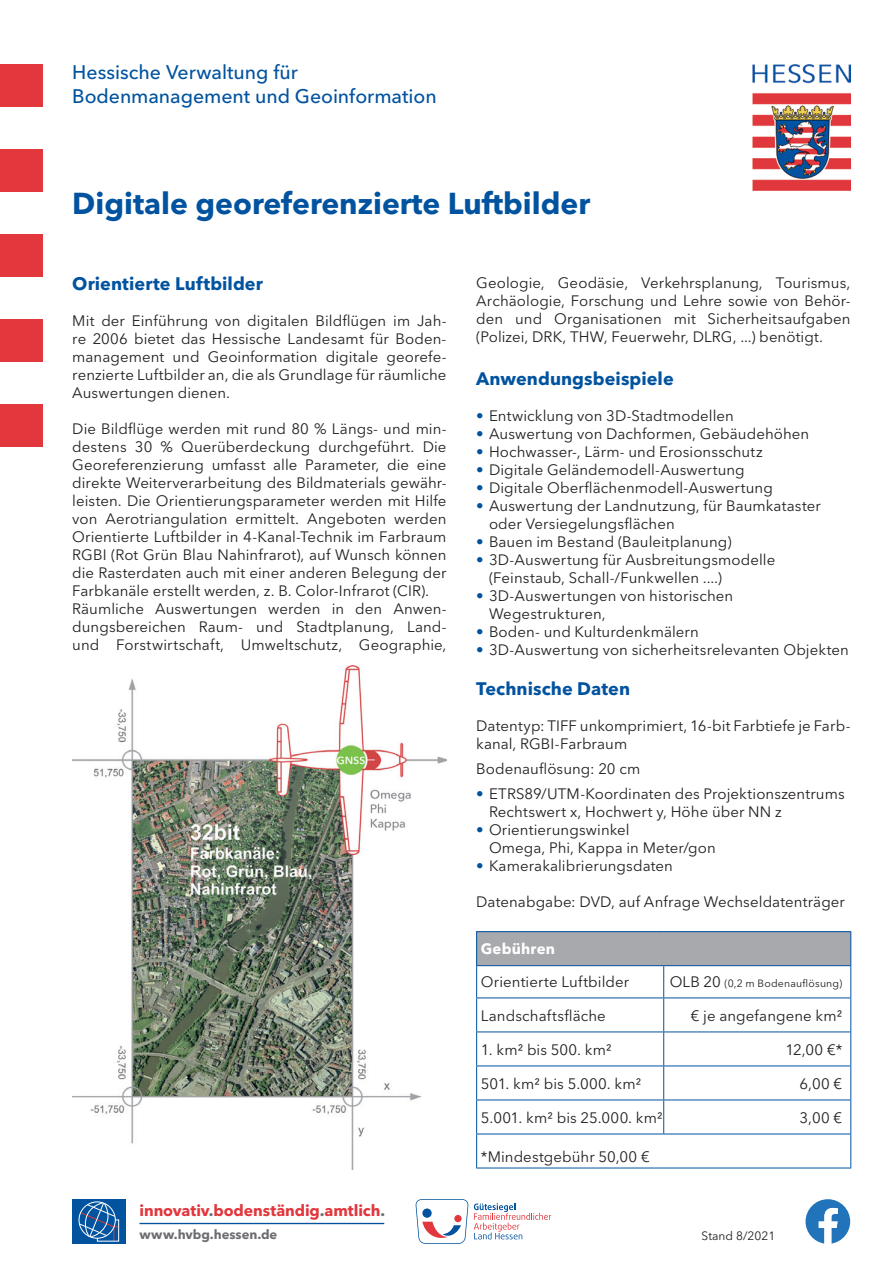
<style>
.page{position:relative;width:893px;height:1263px;background:#fff}
.page>*{position:absolute;margin:0;border:0;box-sizing:border-box;transform-origin:0 0}
.t1{font:700 30px "Avenir Next LT Pro";color:#0153a0}
.t2{font:500 19.5px/24px "Avenir Next LT Pro";letter-spacing:-.005em;color:#0153a0}
.t3{font:700 18px "Avenir Next LT Pro";letter-spacing:.005em;color:#0153a0}
.t4{font:700 15.75px "Avenir Next LT Pro";letter-spacing:-.005em;color:#e1373d}
.t5{font:15px/18px "Avenir Next LT Pro";letter-spacing:.005em;color:#231f20;text-align:justify}
.t6{font:700 15px "Avenir Next LT Pro";letter-spacing:.01em;color:#fff}
.t7{font:700 13.05px "Avenir Next LT Pro";letter-spacing:-.005em;color:#6c6d70}
.t8{font:12px "Avenir Next LT Pro";color:#231f20}
.t9{font:10.5px "Avenir Next LT Pro";letter-spacing:.02em;color:#231f20}
.s1{color:#6c6d70}
.s2{color:#0153a0}
.s3{font-size:15px}
</style>
<div class="page">
<img style="left:72px;top:665px;width:374px;height:504px">
<div style="left:477px;top:932px;width:374px;height:34px;background:#a8a9ad"></div>
<hr style="left:476px;top:931px;width:188px;height:1px;background:#0153a0">
<hr style="left:476px;top:932px;width:1px;height:33px;background:#0153a0">
<hr style="left:664px;top:931px;width:187px;height:1px;background:#0153a0">
<hr style="left:850px;top:932px;width:1px;height:33px;background:#0153a0">
<hr style="left:476px;top:965px;width:188px;height:1px;background:#0153a0">
<hr style="left:476px;top:966px;width:1px;height:31px;background:#0153a0">
<hr style="left:664px;top:965px;width:187px;height:1px;background:#0153a0">
<hr style="left:663px;top:966px;width:1px;height:31px;background:#0153a0">
<hr style="left:850px;top:966px;width:1px;height:31px;background:#0153a0">
<hr style="left:476px;top:997px;width:188px;height:1px;background:#0153a0">
<hr style="left:476px;top:998px;width:1px;height:33px;background:#0153a0">
<hr style="left:664px;top:997px;width:187px;height:1px;background:#0153a0">
<hr style="left:663px;top:998px;width:1px;height:33px;background:#0153a0">
<hr style="left:850px;top:998px;width:1px;height:33px;background:#0153a0">
<hr style="left:476px;top:1032px;width:1px;height:33px;background:#0153a0">
<hr style="left:663px;top:1032px;width:1px;height:33px;background:#0153a0">
<hr style="left:850px;top:1032px;width:1px;height:33px;background:#0153a0">
<hr style="left:476px;top:1066px;width:1px;height:33px;background:#0153a0">
<hr style="left:663px;top:1066px;width:1px;height:33px;background:#0153a0">
<hr style="left:850px;top:1066px;width:1px;height:33px;background:#0153a0">
<hr style="left:476px;top:1100px;width:1px;height:33px;background:#0153a0">
<hr style="left:663px;top:1100px;width:1px;height:33px;background:#0153a0">
<hr style="left:850px;top:1100px;width:1px;height:33px;background:#0153a0">
<hr style="left:476px;top:1134px;width:1px;height:33px;background:#0153a0">
<hr style="left:850px;top:1134px;width:1px;height:33px;background:#0153a0">
<hr style="left:476px;top:1031px;width:188px;height:1px;background:#0153a0">
<hr style="left:664px;top:1031px;width:187px;height:1px;background:#0153a0">
<hr style="left:476px;top:1065px;width:188px;height:1px;background:#0153a0">
<hr style="left:664px;top:1065px;width:187px;height:1px;background:#0153a0">
<hr style="left:476px;top:1099px;width:188px;height:1px;background:#0153a0">
<hr style="left:664px;top:1099px;width:187px;height:1px;background:#0153a0">
<hr style="left:476px;top:1133px;width:188px;height:1px;background:#0153a0">
<hr style="left:664px;top:1133px;width:187px;height:1px;background:#0153a0">
<hr style="left:476px;top:1167px;width:188px;height:1px;background:#0153a0">
<hr style="left:664px;top:1167px;width:187px;height:1px;background:#0153a0">
<div style="left:0;top:64px;width:43px;height:42px;background:#e1373d"></div>
<div style="left:0;top:149px;width:43px;height:42px;background:#e1373d"></div>
<div style="left:0;top:234px;width:43px;height:42px;background:#e1373d"></div>
<div style="left:0;top:319px;width:43px;height:42px;background:#e1373d"></div>
<img style="left:753px;top:64px;width:97px;height:127px">
<div style="left:0;top:404px;width:43px;height:42px;background:#e1373d"></div>
<hr style="left:139px;top:1223px;width:245px;height:1px;background:#0153a0">
<div style="left:72px;top:1199px;width:54px;height:45px;background:#0153a0"></div>
<div style="left:79px;top:1201px;width:37px;height:37px;border:1px solid #fff;border-radius:50%"></div>
<svg style="left:78px;top:1202px;width:41px;height:40px"></svg>
<svg style="left:416px;top:1199px;width:52px;height:45px"></svg>
<svg style="left:474px;top:1203px;width:77px;height:36px"></svg>
<svg style="left:805px;top:1199px;width:45px;height:45px"></svg>
<h2 class="t2" style="left:72px;top:60px;width:366px">Hessische Verwaltung für<br>Bodenmanagement und Geoinformation</h2>
<p class="t1" style="left:72px;top:185px;width:519px">Digitale georeferenzierte Luftbilder</p>
<p class="t3" style="left:72px;top:273px;width:192px">Orientierte Luftbilder</p>
<p class="t5" style="left:72px;top:312px;width:376px">Mit der Einführung von digitalen Bildflügen im Jah&shy;re 2006 bietet das Hessische Landesamt für Boden&shy;management und Geoinformation digitale georefe&shy;renzierte Luftbilder an, die als Grundlage für räumliche Auswertungen dienen.</p>
<p class="t5" style="left:72px;top:420px;width:376px">Die Bildflüge werden mit rund 80 % Längs- und min&shy;destens 30 % Querüberdeckung durchgeführt. Die Georeferenzierung umfasst alle Parameter, die eine direkte Weiterverarbeitung des Bildmaterials gewähr&shy;leisten. Die Orientierungsparameter werden mit Hilfe von Aerotriangulation ermittelt. Angeboten werden Orientierte Luftbilder in 4-Kanal-Technik im Farbraum RGBI (Rot Grün Blau Nahinfrarot), auf Wunsch können die Rasterdaten auch mit einer anderen Belegung der Farbkanäle erstellt werden, z. B. Color-Infrarot (CIR).</p>
<p class="t5" style="left:72px;top:600px;width:376px">Räumliche Auswertungen werden in den Anwen&shy;dungsbereichen Raum- und Stadtplanung, Land&shy;und Forstwirtschaft, Umweltschutz, Geographie,</p>
<p class="t4" style="left:139px;top:1201px;width:247px">innovativ<span class="s1">.</span>bodenständig<span class="s1">.</span>amtlich<span class="s1">.</span></p>
<p class="t7" style="left:139px;top:1226px;width:139px">www.hvbg.hessen.de</p>
<p class="t5" style="left:476px;top:273px;width:376px">Geologie, Geodäsie, Verkehrsplanung, Tourismus, Archäologie, Forschung und Lehre sowie von Behör&shy;den und Organisationen mit Sicherheitsaufgaben (Polizei, DRK, THW, Feuerwehr, DLRG, ...) benötigt.</p>
<p class="t3" style="left:476px;top:368px;width:199px">Anwendungsbeispiele</p>
<p class="t5" style="left:476px;top:407px;width:259px"><span class="s2">•</span> Entwicklung von 3D-Stadtmodellen</p>
<p class="t5" style="left:476px;top:425px;width:335px"><span class="s2">•</span> Auswertung von Dachformen, Gebäudehöhen</p>
<p class="t5" style="left:476px;top:443px;width:288px"><span class="s2">•</span> Hochwasser-, Lärm- und Erosionsschutz</p>
<p class="t5" style="left:476px;top:461px;width:270px"><span class="s2">•</span> Digitale Geländemodell-Auswertung</p>
<p class="t5" style="left:476px;top:479px;width:298px"><span class="s2">•</span> Digitale Oberflächenmodell-Auswertung</p>
<p class="t5" style="left:476px;top:497px;width:346px"><span class="s2">•</span> Auswertung der Landnutzung, für Baumkataster</p>
<p class="t5" style="left:489px;top:515px;width:187px">oder Versiegelungsflächen</p>
<p class="t5" style="left:476px;top:533px;width:257px"><span class="s2">•</span> Bauen im Bestand (Bauleitplanung)</p>
<p class="t5" style="left:476px;top:551px;width:301px"><span class="s2">•</span> 3D-Auswertung für Ausbreitungsmodelle</p>
<p class="t5" style="left:489px;top:569px;width:234px">(Feinstaub, Schall-/Funkwellen ....)</p>
<p class="t5" style="left:489px;top:587px;width:246px;text-indent:-13px"><span class="s2">•</span> 3D-Auswertungen von historischen<br>Wegestrukturen,</p>
<p class="t5" style="left:476px;top:623px;width:224px"><span class="s2">•</span> Boden- und Kulturdenkmälern</p>
<p class="t5" style="left:476px;top:641px;width:374px"><span class="s2">•</span> 3D-Auswertung von sicherheitsrelevanten Objekten</p>
<p class="t3" style="left:476px;top:677px;width:155px">Technische Daten</p>
<p class="t5" style="left:476px;top:716px;width:376px">Datentyp: TIFF unkomprimiert, 16-bit Farbtiefe je Farb&shy;kanal, RGBI-Farbraum</p>
<p class="t5" style="left:476px;top:759px;width:166px">Bodenauflösung: 20 cm</p>
<p class="t5" style="left:489px;top:785px;width:357px;text-indent:-13px"><span class="s2">•</span> ETRS89/UTM-Koordinaten des Projektionszentrums<br>Rechtswert x, Hochwert y, Höhe über NN z</p>
<p class="t5" style="left:489px;top:821px;width:228px;text-indent:-13px"><span class="s2">•</span> Orientierungswinkel<br>Omega, Phi, Kappa in Meter/gon</p>
<p class="t5" style="left:476px;top:857px;width:198px"><span class="s2">•</span> Kamerakalibrierungsdaten</p>
<p class="t5" style="left:476px;top:893px;width:370px">Datenabgabe: DVD, auf Anfrage Wechseldatenträger</p>
<p class="t6" style="left:481px;top:940px;width:76px">Gebühren</p>
<p class="t5" style="left:481px;top:973px;width:150px">Orientierte Luftbilder</p>
<p class="t9" style="left:670px;top:977px;width:174px"><span class="s3">OLB 20</span> (0,2 m Bodenauflösung)</p>
<p class="t5" style="left:481px;top:1006px;width:126px">Landschaftsfläche</p>
<p class="t5" style="left:691px;top:1006px;width:153px">€ je angefangene km²</p>
<p class="t5" style="left:481px;top:1040px;width:132px">1. km² bis 500. km²</p>
<p class="t5" style="left:785px;top:1040px;width:58px">12,00 €*</p>
<p class="t5" style="left:481px;top:1074px;width:162px">501. km² bis 5.000. km²</p>
<p class="t5" style="left:799px;top:1074px;width:44px">6,00 €</p>
<p class="t5" style="left:481px;top:1108px;width:183px">5.001. km² bis 25.000. km²</p>
<p class="t5" style="left:800px;top:1108px;width:44px">3,00 €</p>
<p class="t5" style="left:481px;top:1148px;width:170px">*Mindestgebühr 50,00 €</p>
<p class="t8" style="left:702px;top:1229px;width:75px">Stand 8/2021</p>
</div>
